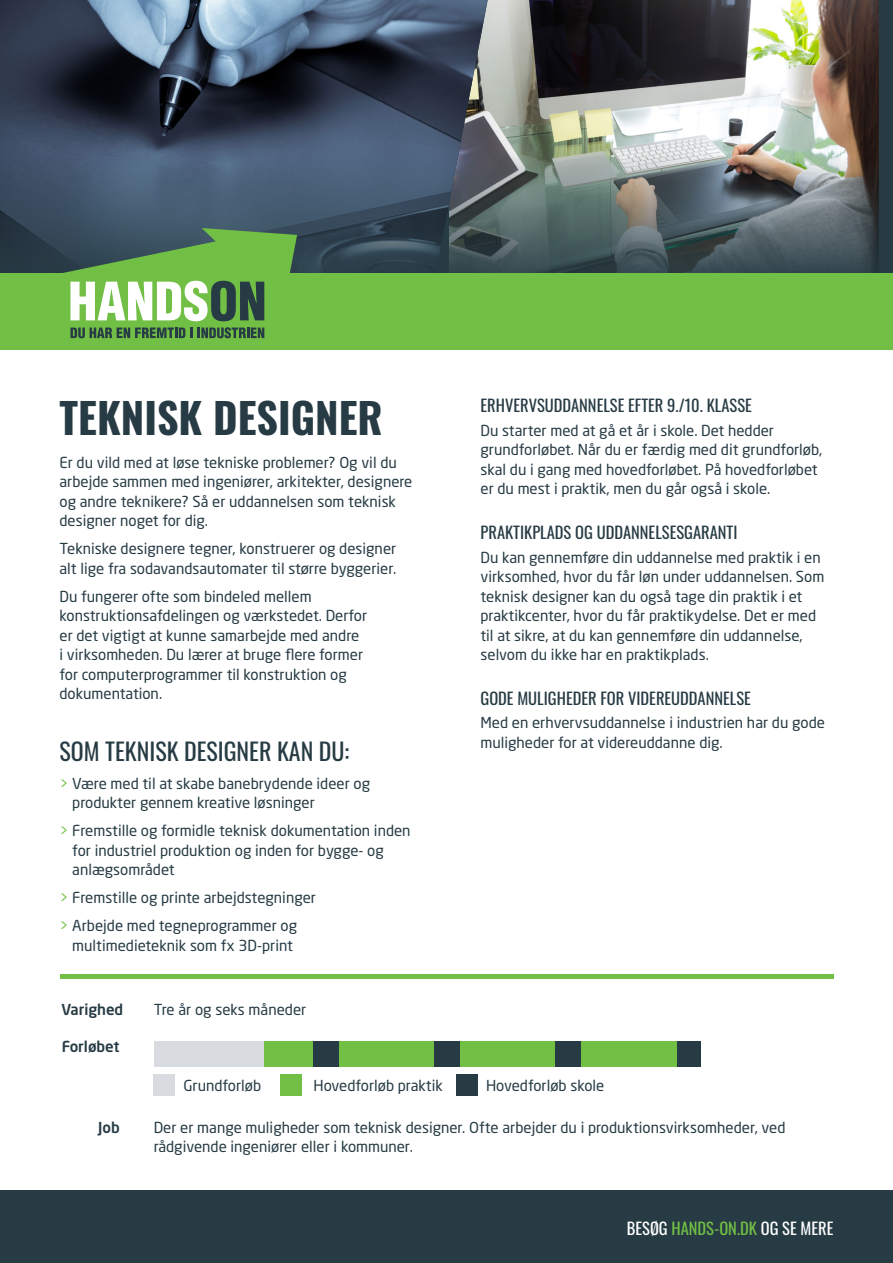
<style>
.page{position:relative;width:893px;height:1263px;background:#fff}
.page>*{position:absolute;margin:0;border:0;box-sizing:border-box;transform-origin:0 0}
.Overskrift_1{font:700 42px "Oswald";color:#273b44}
.Overskrift_2{font:24px "Oswald";color:#273b44}
.Overskrift_3{font:16.5px "Oswald";color:#273b44}
.Overskrift_3-2{font:16.5px "Oswald";color:#fff}
.Afsnit{font:15px/19.5px "Neo Sans W1 G";color:#273b44}
.Afsnit-2{font:500 15px "Neo Sans W1 G";color:#273b44}
.s1{color:#71bf44}
</style>
<div class="page">
<img style="left:488px;top:0;width:391px;height:154px">
<img style="left:0;top:0;width:488px;height:154px">
<svg style="left:0;top:154px;width:893px;height:119px;background:#506069"></svg>
<div style="left:0;top:273px;width:893px;height:77px;background:#71bf44"></div>
<div style="left:456px;top:1075px;width:22px;height:21px;background:#273b44"></div>
<hr style="left:60px;top:974px;width:773px;height:4px;background:#71bf44">
<div style="left:154px;top:1075px;width:21px;height:21px;background:#d8dbdf"></div>
<div style="left:280px;top:1075px;width:21px;height:21px;background:#71bf44"></div>
<div style="left:0;top:1191px;width:893px;height:72px;background:#273b44"></div>
<svg style="left:60px;top:228px;width:237px;height:111px"></svg>
<div style="left:263px;top:1041px;width:51px;height:25px;background:#71bf44"></div>
<div style="left:314px;top:1041px;width:25px;height:25px;background:#273b44"></div>
<div style="left:339px;top:1041px;width:96px;height:25px;background:#71bf44"></div>
<div style="left:435px;top:1041px;width:25px;height:25px;background:#273b44"></div>
<div style="left:677px;top:1041px;width:24px;height:25px;background:#273b44"></div>
<div style="left:154px;top:1041px;width:109px;height:25px;background:#d8dbdf"></div>
<div style="left:460px;top:1041px;width:96px;height:25px;background:#71bf44"></div>
<div style="left:556px;top:1041px;width:25px;height:25px;background:#273b44"></div>
<div style="left:581px;top:1041px;width:96px;height:25px;background:#71bf44"></div>
<p class="Overskrift_1" style="left:60px;top:396px;width:325px">TEKNISK DESIGNER</p>
<p class="Afsnit" style="left:60px;top:452px;width:354px">Er du vild med at løse tekniske problemer? Og vil du arbejde sammen med ingeniører, arkitekter, designere og andre teknikere? Så er uddannelsen som teknisk designer noget for dig.</p>
<p class="Afsnit" style="left:60px;top:539px;width:338px">Tekniske designere tegner, konstruerer og designer alt lige fra sodavandsautomater til større byggerier.</p>
<p class="Afsnit" style="left:60px;top:586px;width:309px">Du fungerer ofte som bindeled mellem konstruktionsafdelingen og værkstedet. Derfor er det vigtigt at kunne samarbejde med andre<br>i virksomheden. Du lærer at bruge flere former for computerprogrammer til konstruktion og dokumentation.</p>
<p class="Overskrift_2" style="left:60px;top:729px;width:291px">SOM TEKNISK DESIGNER KAN DU:</p>
<p class="Afsnit" style="left:72px;top:773px;width:299px;text-indent:-13px"><span class="s1">&gt;</span> Være med til at skabe banebrydende ideer og produkter gennem kreative løsninger</p>
<p class="Afsnit" style="left:72px;top:821px;width:340px;text-indent:-13px"><span class="s1">&gt;</span> Fremstille og formidle teknisk dokumentation inden for industriel produktion og inden for bygge- og anlægsområdet</p>
<p class="Afsnit" style="left:60px;top:888px;width:258px"><span class="s1">&gt;</span> Fremstille og printe arbejdstegninger</p>
<p class="Afsnit" style="left:60px;top:916px;width:239px;text-align:center"><span class="s1">&gt;</span> Arbejde med tegneprogrammer og multimedieteknik som fx 3D-print</p>
<p class="Afsnit-2" style="left:62px;top:1000px;width:63px">Varighed</p>
<p class="Afsnit-2" style="left:62px;top:1037px;width:59px">Forløbet</p>
<p class="Afsnit" style="left:154px;top:1000px;width:154px">Tre år og seks måneder</p>
<p class="Afsnit" style="left:183px;top:1075px;width:79px">Grundforløb</p>
<p class="Afsnit" style="left:314px;top:1075px;width:131px">Hovedforløb praktik</p>
<p class="Overskrift_3" style="left:480px;top:391px;width:273px">ERHVERVSUDDANNELSE EFTER 9./10. KLASSE</p>
<p class="Afsnit" style="left:480px;top:420px;width:343px">Du starter med at gå et år i skole. Det hedder grundforløbet. Når du er færdig med dit grundforløb, skal du i gang med hovedforløbet. På hovedforløbet er du mest i praktik, men du går også i skole.</p>
<p class="Overskrift_3" style="left:480px;top:517px;width:258px">PRAKTIKPLADS OG UDDANNELSESGARANTI</p>
<p class="Afsnit" style="left:480px;top:547px;width:345px">Du kan gennemføre din uddannelse med praktik i en virksomhed, hvor du får løn under uddannelsen. Som teknisk designer kan du også tage din praktik i et praktikcenter, hvor du får praktikydelse. Det er med til at sikre, at du kan gennemføre din uddannelse, selvom du ikke har en praktikplads.</p>
<p class="Overskrift_3" style="left:480px;top:683px;width:272px">GODE MULIGHEDER FOR VIDEREUDDANNELSE</p>
<p class="Afsnit" style="left:480px;top:713px;width:346px">Med en erhvervsuddannelse i industrien har du gode muligheder for at videreuddanne dig.</p>
<p class="Afsnit" style="left:486px;top:1075px;width:120px">Hovedforløb skole</p>
<p class="Afsnit-2" style="left:98px;top:1118px;width:23px">Job</p>
<p class="Afsnit" style="left:154px;top:1117px;width:633px">Der er mange muligheder som teknisk designer. Ofte arbejder du i produktionsvirksomheder, ved rådgivende ingeniører eller i kommuner.</p>
<p class="Overskrift_3-2" style="left:627px;top:1214px;width:208px">BESØG <span class="s1">HANDS-ON.DK</span> OG SE MERE</p>
</div>
